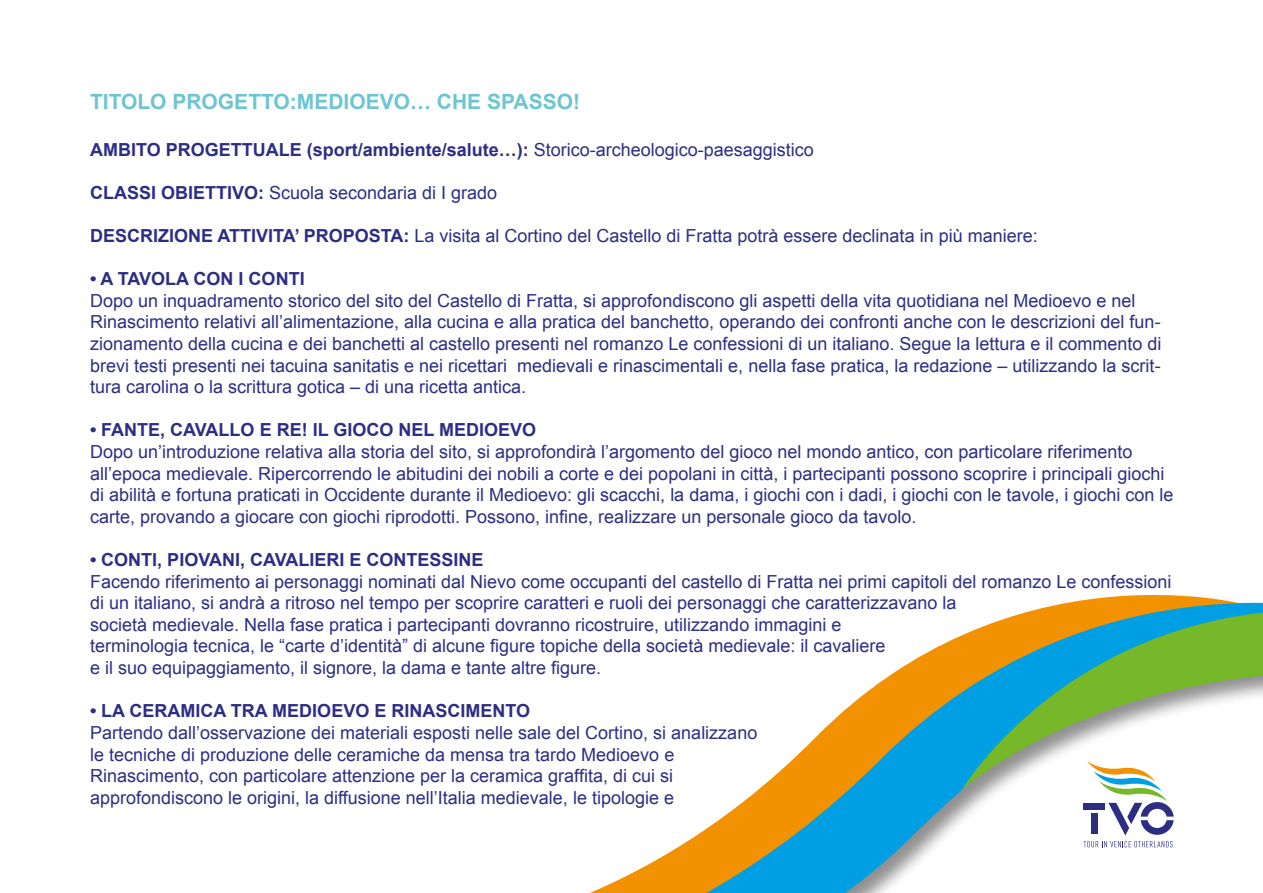
<style>
.page{position:relative;width:1263px;height:893px;background:#fff}
.page>*{position:absolute;margin:0;border:0;box-sizing:border-box;transform-origin:0 0}
.t1{font:700 21px "Arial";color:#6dc5d2}
.t2{font:18px/21.6px "Arial";color:#2d2e83}
.t3{font:700 18px "Arial";color:#2d2e83}
.s1{font-weight:400}
.s2{font-weight:700}
</style>
<div class="page">
<svg style="left:590px;top:635px;width:582px;height:258px"></svg>
<svg style="left:962px;top:595px;width:301px;height:195px"></svg>
<div style="left:1084px;top:803px;width:21px;height:7px;background:#2d2e83"></div>
<svg style="left:1083px;top:841px;width:90px;height:6px"></svg>
<svg style="left:1087px;top:761px;width:87px;height:74px"></svg>
<p class="t1" style="left:90px;top:88px;width:492px">TITOLO PROGETTO:MEDIOEVO… CHE SPASSO!</p>
<p class="t3" style="left:90px;top:137px;width:725px">AMBITO PROGETTUALE (sport/ambiente/salute…): <span class="s1">Storico-archeologico-paesaggistico</span></p>
<p class="t2" style="left:90px;top:182px;width:409px"><span class="s2">CLASSI OBIETTIVO:</span> Scuola secondaria di I grado</p>
<p class="t2" style="left:90px;top:225px;width:949px"><span class="s2">DESCRIZIONE ATTIVITA’ PROPOSTA:</span> La visita al Cortino del Castello di Fratta potrà essere declinata in più maniere:</p>
<p class="t3" style="left:90px;top:267px;width:216px">• A TAVOLA CON I CONTI</p>
<p class="t2" style="left:90px;top:290px;width:1073px">Dopo un inquadramento storico del sito del Castello di Fratta, si approfondiscono gli aspetti della vita quotidiana nel Medioevo e nel Rinascimento relativi all’alimentazione, alla cucina e alla pratica del banchetto, operando dei confronti anche con le descrizioni del fun&shy;zionamento della cucina e dei banchetti al castello presenti nel romanzo Le confessioni di un italiano. Segue la lettura e il commento di brevi testi presenti nei tacuina sanitatis e nei ricettari medievali e rinascimentali e, nella fase pratica, la redazione – utilizzando la scrit&shy;tura carolina o la scrittura gotica – di una ricetta antica.</p>
<p class="t3" style="left:90px;top:418px;width:448px">• FANTE, CAVALLO E RE! IL GIOCO NEL MEDIOEVO</p>
<p class="t2" style="left:90px;top:441px;width:1085px">Dopo un’introduzione relativa alla storia del sito, si approfondirà l’argomento del gioco nel mondo antico, con particolare riferimento all’epoca medievale. Ripercorrendo le abitudini dei nobili a corte e dei popolani in città, i partecipanti possono scoprire i principali giochi di abilità e fortuna praticati in Occidente durante il Medioevo: gli scacchi, la dama, i giochi con i dadi, i giochi con le tavole, i giochi con le carte, provando a giocare con giochi riprodotti. Possono, infine, realizzare un personale gioco da tavolo.</p>
<p class="t3" style="left:90px;top:548px;width:395px">• CONTI, PIOVANI, CAVALIERI E CONTESSINE</p>
<p class="t2" style="left:90px;top:571px;width:1083px">Facendo riferimento ai personaggi nominati dal Nievo come occupanti del castello di Fratta nei primi capitoli del romanzo Le confessioni di un italiano, si andrà a ritroso nel tempo per scoprire caratteri e ruoli dei personaggi che caratterizzavano la<br>società medievale. Nella fase pratica i partecipanti dovranno ricostruire, utilizzando immagini e<br>terminologia tecnica, le “carte d’identità” di alcune figure topiche della società medievale: il cavaliere<br>e il suo equipaggiamento, il signore, la dama e tante altre figure.</p>
<p class="t3" style="left:90px;top:699px;width:441px">• LA CERAMICA TRA MEDIOEVO E RINASCIMENTO</p>
<p class="t2" style="left:90px;top:722px;width:669px">Partendo dall’osservazione dei materiali esposti nelle sale del Cortino, si analizzano le tecniche di produzione delle ceramiche da mensa tra tardo Medioevo e Rinascimento, con particolare attenzione per la ceramica graffita, di cui si approfondiscono le origini, la diffusione nell’Italia medievale, le tipologie e</p>
</div>
